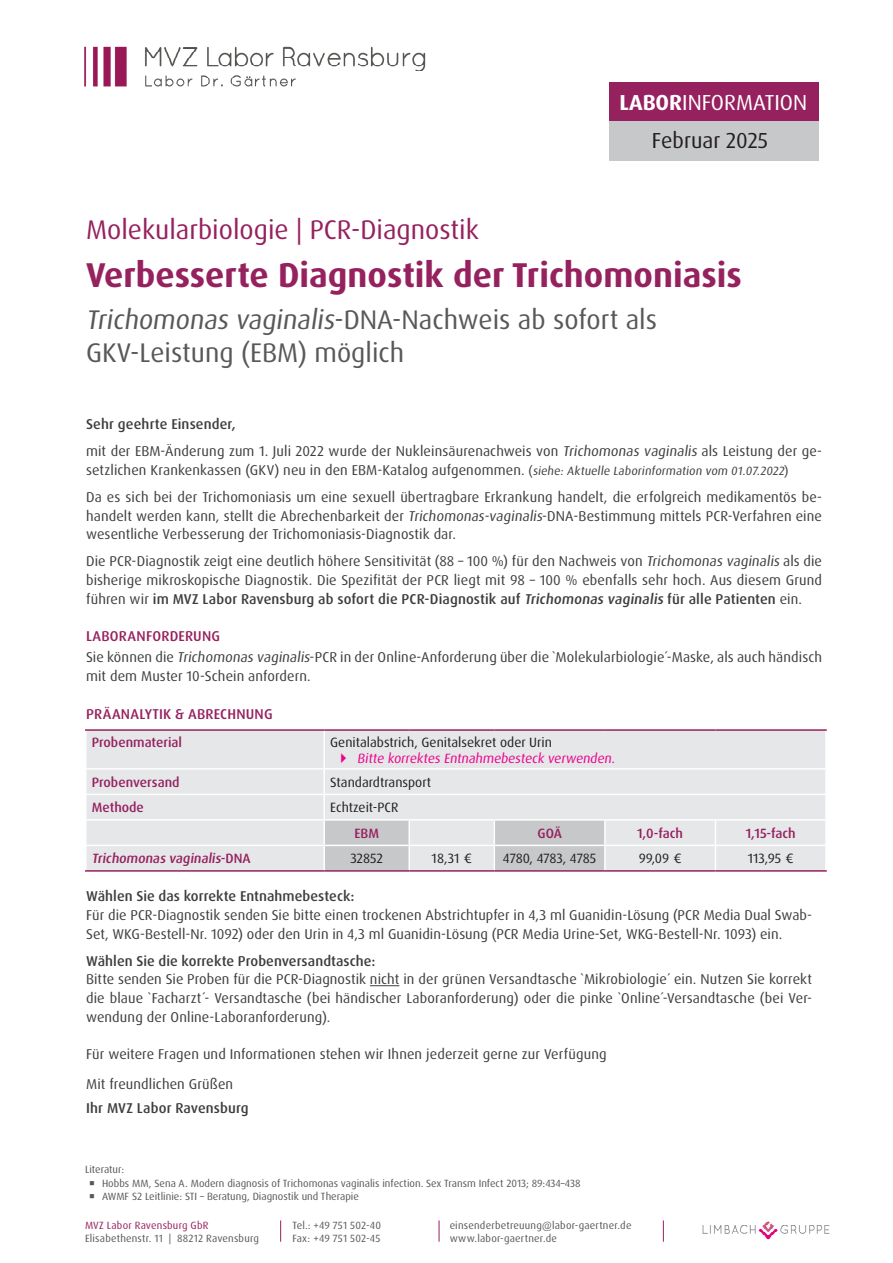
<style>
.page{position:relative;width:893px;height:1263px;background:#fff}
.page>*{position:absolute;margin:0;border:0;box-sizing:border-box;transform-origin:0 0}
.t1{font:700 34.5px "Dax OT";color:#96215f}
.t2{font:27px/32.4px "Dax OT";color:#57585a}
.t3{font:27px "Dax OT";color:#96215f}
.t4{font:21.75px/38.2px "Dax OT";color:#fff;text-align:center}
.t5{font:14.25px/18.8px "Dax OT";letter-spacing:.005em;color:#3e3e3f}
.t6{font:500 14.25px "Dax OT";letter-spacing:.005em;color:#3e3e3f}
.t7{font:500 14.25px "Dax OT";letter-spacing:.015em;color:#96215f}
.t8{font:13.5px "Dax OT";color:#231f20}
.t9{font:500 13.5px "Dax OT";color:#96215f}
.t10{font:13.5px "Dax OT";color:#ed028c}
.t11{font:10.5px/13.5px "Dax OT";color:#57585a}
.t12{font:10.5px/12.6px "Dax OT";letter-spacing:.02em;color:#57585a}
.t13{font:10.5px "Dax OT";letter-spacing:.02em;color:#96215f}
.s1{font-weight:700}
.s2{color:#231f20}
.s3{font-size:12.75px}
.s4{font-size:12px}
.s5{font-weight:500}
</style>
<div class="page">
<img style="left:84px;top:46px;width:342px;height:41px">
<div style="left:609px;top:82px;width:210px;height:39px;background:#96215f"></div>
<div style="left:609px;top:121px;width:210px;height:40px;background:#c7c8ca"></div>
<svg style="left:280px;top:1220px;width:1px;height:22px"></svg>
<svg style="left:439px;top:1220px;width:1px;height:22px"></svg>
<svg style="left:663px;top:1220px;width:1px;height:22px"></svg>
<img style="left:702px;top:1221px;width:128px;height:19px">
<div style="left:87px;top:731px;width:738px;height:139px;background:#e6e7e9"></div>
<hr style="left:323px;top:731px;width:2px;height:37px;background:#fff">
<hr style="left:85px;top:768px;width:239px;height:2px;background:#fff">
<hr style="left:324px;top:768px;width:85px;height:2px;background:#fff">
<hr style="left:323px;top:770px;width:2px;height:24px;background:#fff">
<hr style="left:409px;top:768px;width:85px;height:2px;background:#fff">
<hr style="left:494px;top:768px;width:111px;height:2px;background:#fff">
<hr style="left:605px;top:768px;width:110px;height:2px;background:#fff">
<hr style="left:715px;top:768px;width:112px;height:2px;background:#fff">
<hr style="left:85px;top:794px;width:239px;height:1px;background:#fff">
<hr style="left:324px;top:794px;width:85px;height:1px;background:#fff">
<hr style="left:323px;top:795px;width:2px;height:24px;background:#fff">
<hr style="left:409px;top:794px;width:85px;height:1px;background:#fff">
<hr style="left:494px;top:794px;width:111px;height:1px;background:#fff">
<hr style="left:605px;top:794px;width:110px;height:1px;background:#fff">
<hr style="left:715px;top:794px;width:112px;height:1px;background:#fff">
<hr style="left:85px;top:819px;width:239px;height:2px;background:#fff">
<hr style="left:324px;top:819px;width:85px;height:2px;background:#fff">
<hr style="left:323px;top:821px;width:2px;height:24px;background:#fff">
<hr style="left:409px;top:819px;width:85px;height:2px;background:#fff">
<hr style="left:494px;top:819px;width:111px;height:2px;background:#fff">
<hr style="left:605px;top:819px;width:110px;height:2px;background:#fff">
<hr style="left:604px;top:821px;width:2px;height:24px;background:#fff">
<hr style="left:715px;top:819px;width:112px;height:2px;background:#fff">
<hr style="left:85px;top:845px;width:239px;height:1px;background:#fff">
<hr style="left:323px;top:846px;width:2px;height:24px;background:#fff">
<svg style="left:324px;top:820px;width:281px;height:50px;background:#d3d3d5"></svg>
<hr style="left:605px;top:845px;width:110px;height:1px;background:#fff">
<hr style="left:604px;top:846px;width:2px;height:24px;background:#fff">
<hr style="left:715px;top:845px;width:112px;height:1px;background:#fff">
<svg style="left:715px;top:821px;width:1px;height:49px"></svg>
<hr style="left:85px;top:729px;width:239px;height:2px;background:#96215f">
<hr style="left:324px;top:729px;width:85px;height:2px;background:#96215f">
<hr style="left:409px;top:729px;width:85px;height:2px;background:#96215f">
<hr style="left:494px;top:729px;width:111px;height:2px;background:#96215f">
<hr style="left:605px;top:729px;width:110px;height:2px;background:#96215f">
<hr style="left:715px;top:729px;width:112px;height:2px;background:#96215f">
<hr style="left:85px;top:870px;width:239px;height:2px;background:#96215f">
<hr style="left:324px;top:870px;width:85px;height:2px;background:#96215f">
<hr style="left:409px;top:870px;width:85px;height:2px;background:#96215f">
<hr style="left:494px;top:870px;width:111px;height:2px;background:#96215f">
<hr style="left:605px;top:870px;width:110px;height:2px;background:#96215f">
<hr style="left:715px;top:870px;width:112px;height:2px;background:#96215f">
<svg style="left:370px;top:985px;width:29px;height:1px"></svg>
<svg style="left:341px;top:753px;width:5px;height:10px"></svg>
<h3 class="t4" style="left:619px;top:83px;width:189px"><span class="s1">LABOR</span>INFORMATION<br><span class="s2">Februar 2025</span></h3>
<h2 class="t3" style="left:86px;top:213px;width:394px">Molekularbiologie | PCR-Diagnostik</h2>
<h1 class="t1" style="left:86px;top:253px;width:657px">Verbesserte Diagnostik der Trichomoniasis</h1>
<h2 class="t2" style="left:86px;top:304px;width:572px">Trichomonas vaginalis-DNA-Nachweis ab sofort als<br>GKV-Leistung (EBM) möglich</h2>
<p class="t6" style="left:86px;top:415px;width:151px">Sehr geehrte Einsender,</p>
<p class="t5" style="left:86px;top:442px;width:737px">mit der EBM-Änderung zum 1. Juli 2022 wurde der Nukleinsäurenachweis von Trichomonas vaginalis als Leistung der ge&shy;setzlichen Krankenkassen (GKV) neu in den EBM-Katalog aufgenommen. <span class="s3">(</span><span class="s4">siehe: Aktuelle Laborinformation vom 01.07.2022</span><span class="s3">)</span></p>
<p class="t5" style="left:86px;top:488px;width:737px;text-align:justify">Da es sich bei der Trichomoniasis um eine sexuell übertragbare Erkrankung handelt, die erfolgreich medikamentös be&shy;handelt werden kann, stellt die Abrechenbarkeit der Trichomonas-vaginalis-DNA-Bestimmung mittels PCR-Verfahren eine wesentliche Verbesserung der Trichomoniasis-Diagnostik dar.</p>
<p class="t5" style="left:86px;top:552px;width:737px;text-align:justify">Die PCR-Diagnostik zeigt eine deutlich höhere Sensitivität (88 – 100 %) für den Nachweis von Trichomonas vaginalis als die bisherige mikroskopische Diagnostik. Die Spezifität der PCR liegt mit 98 – 100 % ebenfalls sehr hoch. Aus diesem Grund führen wir <span class="s5">im MVZ Labor Ravensburg ab sofort die PCR-Diagnostik auf Trichomonas vaginalis für alle Patienten</span> ein.</p>
<p class="t7" style="left:86px;top:627px;width:136px">LABORANFORDERUNG</p>
<p class="t5" style="left:86px;top:648px;width:737px">Sie können die Trichomonas vaginalis-PCR in der Online-Anforderung über die `Molekularbiologie´-Maske, als auch händisch mit dem Muster 10-Schein anfordern.</p>
<p class="t7" style="left:86px;top:704px;width:188px">PRÄANALYTIK &amp; ABRECHNUNG</p>
<p class="t9" style="left:92px;top:733px;width:92px">Probenmaterial</p>
<p class="t8" style="left:330px;top:733px;width:223px">Genitalabstrich, Genitalsekret oder Urin</p>
<p class="t10" style="left:357px;top:750px;width:261px">Bitte korrektes Entnahmebesteck verwenden.</p>
<p class="t9" style="left:92px;top:774px;width:89px">Probenversand</p>
<p class="t8" style="left:330px;top:774px;width:103px">Standardtransport</p>
<p class="t9" style="left:92px;top:799px;width:54px">Methode</p>
<p class="t8" style="left:330px;top:799px;width:70px">Echtzeit-PCR</p>
<p class="t9" style="left:354px;top:825px;width:26px">EBM</p>
<p class="t9" style="left:537px;top:825px;width:26px">GOÄ</p>
<p class="t9" style="left:637px;top:825px;width:47px">1,0-fach</p>
<p class="t9" style="left:746px;top:825px;width:51px">1,15-fach</p>
<p class="t9" style="left:92px;top:850px;width:161px">Trichomonas vaginalis- D N A</p>
<p class="t8" style="left:350px;top:850px;width:34px">32852</p>
<p class="t8" style="left:432px;top:850px;width:42px">18,31 €</p>
<p class="t8" style="left:503px;top:850px;width:95px">4780, 4783, 4785</p>
<p class="t8" style="left:639px;top:850px;width:44px">99,09 €</p>
<p class="t8" style="left:748px;top:850px;width:47px">113,95 €</p>
<p class="t6" style="left:86px;top:887px;width:270px">Wählen Sie das korrekte Entnahmebesteck:</p>
<p class="t5" style="left:86px;top:905px;width:727px">Für die PCR-Diagnostik senden Sie bitte einen trockenen Abstrichtupfer in 4,3 ml Guanidin-Lösung (PCR Media Dual Swab-<br>Set, WKG-Bestell-Nr. 1092) oder den Urin in 4,3 ml Guanidin-Lösung (PCR Media Urine-Set, WKG-Bestell-Nr. 1093) ein.</p>
<p class="t6" style="left:86px;top:951px;width:291px">Wählen Sie die korrekte Probenversandtasche:</p>
<p class="t5" style="left:86px;top:970px;width:728px;text-align:justify">Bitte senden Sie Proben für die PCR-Diagnostik nicht in der grünen Versandtasche `Mikrobiologie´ ein. Nutzen Sie korrekt die blaue `Facharzt´- Versandtasche (bei händischer Laboranforderung) oder die pinke `Online´-Versandtasche (bei Ver&shy;wendung der Online-Laboranforderung).</p>
<p class="t5" style="left:86px;top:1039px;width:522px;line-height:30px">Für weitere Fragen und Informationen stehen wir Ihnen jederzeit gerne zur Verfügung<br>Mit freundlichen Grüßen</p>
<p class="t6" style="left:86px;top:1099px;width:164px">Ihr MVZ Labor Ravensburg</p>
<p class="t11" style="left:102px;top:1163px;width:480px;text-indent:-17px">Literatur:<br>Hobbs MM, Sena A. Modern diagnosis of Trichomonas vaginalis infection. Sex Transm Infect 2013; 89:434–438<br>AWMF S2 Leitlinie: STI – Beratung, Diagnostik und Therapie</p>
<p class="t13" style="left:85px;top:1219px;width:125px">MVZ Labor Ravensburg GbR</p>
<p class="t12" style="left:85px;top:1232px;width:175px">Elisabethenstr. 11 | 88212 Ravensburg</p>
<p class="t12" style="left:292px;top:1219px;width:90px">Tel.: +49 751 502-40<br>Fax: +49 751 502-45</p>
<p class="t12" style="left:450px;top:1219px;width:183px">einsenderbetreuung@labor-gaertner.de www.labor-gaertner.de</p>
</div>
